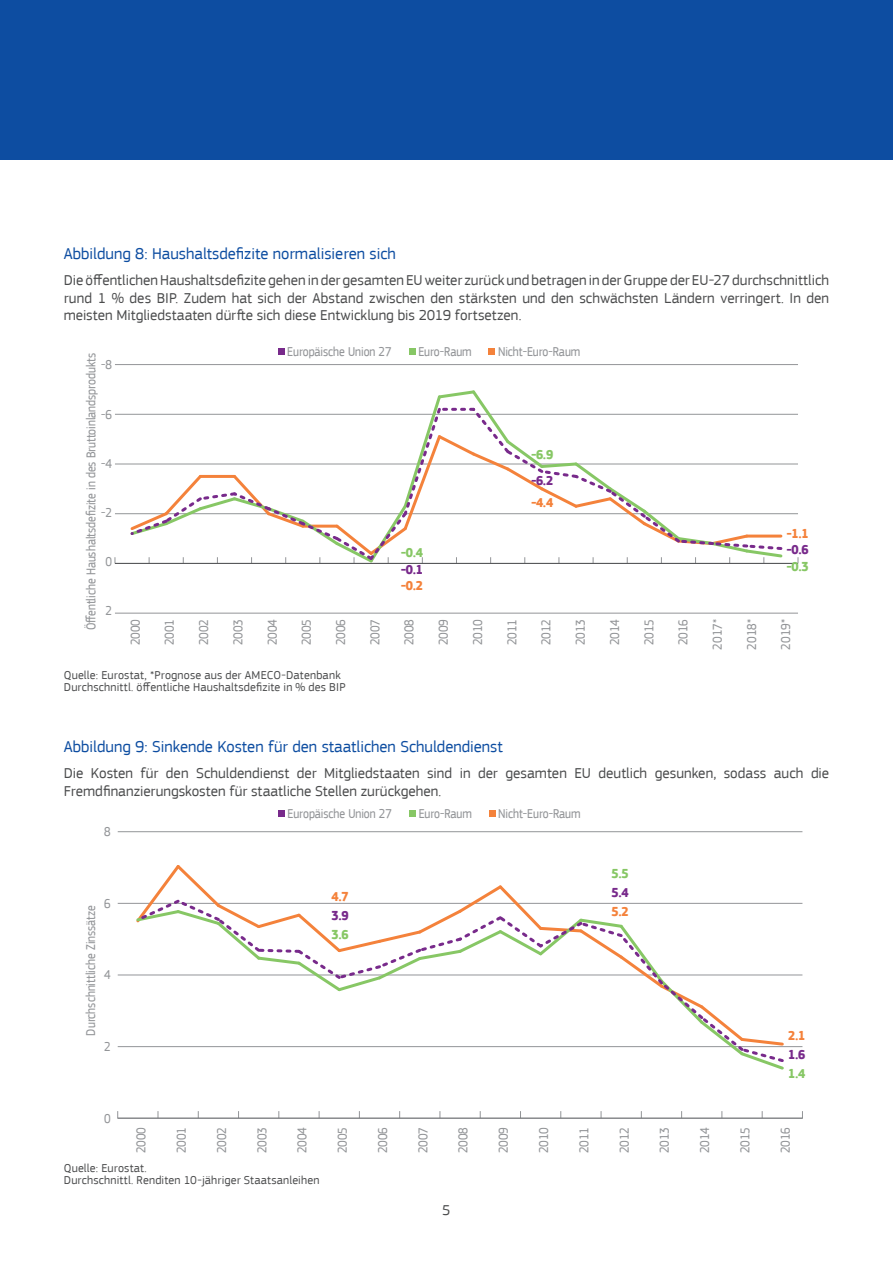
<style>
.page{position:relative;width:893px;height:1263px;background:#fff}
.page>*{position:absolute;margin:0;border:0;box-sizing:border-box;transform-origin:0 0}
.t1{font:16.5px "EC Square Sans Pro";color:#0d4da1}
.t2{font:15px/17.5px "EC Square Sans Pro";color:#4b4c4d}
.t3{font:13.5px "EC Square Sans Cond Pro";color:#939598}
.t4{font:700 13.5px "EC Square Sans Cond Pro";color:#f4823b}
.t5{font:700 13.5px "EC Square Sans Cond Pro";color:#782a8b}
.t6{font:700 13.5px "EC Square Sans Cond Pro";color:#87c765}
.t7{font:12px/12px "EC Square Sans Pro";letter-spacing:.015em;color:#4b4c4d}
</style>
<div class="page">
<hr style="left:118px;top:1046px;width:684px;height:1px;background:#939598">
<hr style="left:118px;top:974px;width:684px;height:1px;background:#939598">
<hr style="left:118px;top:903px;width:684px;height:1px;background:#939598">
<hr style="left:118px;top:831px;width:684px;height:1px;background:#939598">
<svg style="left:134px;top:865px;width:652px;height:205px"></svg>
<hr style="left:118px;top:1118px;width:684px;height:1px;background:#939598">
<svg style="left:278px;top:811px;width:6px;height:6px"></svg>
<div style="left:409px;top:811px;width:7px;height:6px;background:#87c765"></div>
<svg style="left:489px;top:811px;width:6px;height:6px"></svg>
<hr style="left:115px;top:364px;width:683px;height:1px;background:#939598">
<hr style="left:115px;top:414px;width:683px;height:1px;background:#939598">
<hr style="left:115px;top:464px;width:683px;height:1px;background:#939598">
<hr style="left:115px;top:513px;width:683px;height:1px;background:#939598">
<hr style="left:115px;top:563px;width:683px;height:1px;background:#57585a">
<hr style="left:115px;top:613px;width:683px;height:1px;background:#939598">
<svg style="left:128px;top:390px;width:656px;height:173px"></svg>
<svg style="left:278px;top:348px;width:6px;height:6px"></svg>
<svg style="left:409px;top:348px;width:6px;height:6px"></svg>
<svg style="left:489px;top:348px;width:6px;height:6px"></svg>
<div style="left:0;top:0;width:893px;height:160px;background:#0d4da1"></div>
<p class="t1" style="left:64px;top:244px;width:334px">Abbildung 8: Haushaltsdefizite normalisieren sich</p>
<p class="t2" style="left:64px;top:271px;width:767px;text-align:justify">Die öffentlichen Haushaltsdefizite gehen in der gesamten EU weiter zurück und betragen in der Gruppe der EU-27 durchschnittlich rund 1 % des BIP. Zudem hat sich der Abstand zwischen den stärksten und den schwächsten Ländern verringert. In den meisten Mitgliedstaaten dürfte sich diese Entwicklung bis 2019 fortsetzen.</p>
<p class="t3" style="left:83px;top:630px;width:279px;rotate:-90deg">Öffentliche Haushaltsdefizite in des Bruttoinlandsprodukts</p>
<p class="t3" style="left:101px;top:357px;width:12px">-8</p>
<p class="t3" style="left:101px;top:406px;width:12px">-6</p>
<p class="t3" style="left:101px;top:456px;width:12px">-4</p>
<p class="t3" style="left:101px;top:505px;width:12px">-2</p>
<p class="t3" style="left:105px;top:554px;width:8px">0</p>
<p class="t3" style="left:105px;top:603px;width:8px">2</p>
<p class="t3" style="left:287px;top:344px;width:106px">Europäische Union 27</p>
<p class="t3" style="left:418px;top:344px;width:55px">Euro-Raum</p>
<p class="t3" style="left:498px;top:344px;width:84px">Nicht-Euro-Raum</p>
<p class="t6" style="left:401px;top:544px;width:23px">-0.4</p>
<p class="t5" style="left:401px;top:561px;width:23px">-0.1</p>
<p class="t4" style="left:401px;top:577px;width:23px">-0.2</p>
<p class="t6" style="left:531px;top:446px;width:23px">-6.9</p>
<p class="t5" style="left:531px;top:472px;width:23px">-6.2</p>
<p class="t4" style="left:531px;top:494px;width:23px">-4.4</p>
<p class="t4" style="left:787px;top:525px;width:23px">-1.1</p>
<p class="t5" style="left:787px;top:542px;width:23px">-0.6</p>
<p class="t6" style="left:787px;top:558px;width:23px">-0.3</p>
<p class="t3" style="left:128px;top:645px;width:28px;rotate:-90deg">2000</p>
<p class="t3" style="left:162px;top:645px;width:28px;rotate:-90deg">2001</p>
<p class="t3" style="left:196px;top:645px;width:28px;rotate:-90deg">2002</p>
<p class="t3" style="left:230px;top:645px;width:28px;rotate:-90deg">2003</p>
<p class="t3" style="left:265px;top:645px;width:28px;rotate:-90deg">2004</p>
<p class="t3" style="left:299px;top:645px;width:28px;rotate:-90deg">2005</p>
<p class="t3" style="left:333px;top:645px;width:28px;rotate:-90deg">2006</p>
<p class="t3" style="left:367px;top:645px;width:28px;rotate:-90deg">2007</p>
<p class="t3" style="left:402px;top:645px;width:28px;rotate:-90deg">2008</p>
<p class="t3" style="left:436px;top:645px;width:28px;rotate:-90deg">2009</p>
<p class="t3" style="left:470px;top:645px;width:28px;rotate:-90deg">2010</p>
<p class="t3" style="left:504px;top:645px;width:28px;rotate:-90deg">2011</p>
<p class="t3" style="left:538px;top:645px;width:28px;rotate:-90deg">2012</p>
<p class="t3" style="left:573px;top:645px;width:28px;rotate:-90deg">2013</p>
<p class="t3" style="left:607px;top:645px;width:28px;rotate:-90deg">2014</p>
<p class="t3" style="left:641px;top:645px;width:28px;rotate:-90deg">2015</p>
<p class="t3" style="left:675px;top:645px;width:28px;rotate:-90deg">2016</p>
<p class="t3" style="left:710px;top:649px;width:32px;rotate:-90deg">2017*</p>
<p class="t3" style="left:744px;top:649px;width:32px;rotate:-90deg">2018*</p>
<p class="t3" style="left:778px;top:649px;width:32px;rotate:-90deg">2019*</p>
<p class="t7" style="left:64px;top:669px;width:283px">Quelle: Eurostat, *Prognose aus der AMECO-Datenbank<br>Durchschnittl. öffentliche Haushaltsdefizite in % des BIP</p>
<p class="t1" style="left:64px;top:737px;width:440px">Abbildung 9: Sinkende Kosten für den staatlichen Schuldendienst</p>
<p class="t2" style="left:64px;top:765px;width:767px">Die Kosten für den Schuldendienst der Mitgliedstaaten sind in der gesamten EU deutlich gesunken, sodass auch die<br>Fremdfinanzierungskosten für staatliche Stellen zurückgehen.</p>
<p class="t3" style="left:104px;top:824px;width:8px">8</p>
<p class="t3" style="left:83px;top:1035px;width:132px;rotate:-90deg">Durchschnittliche Zinssätze</p>
<p class="t3" style="left:104px;top:896px;width:8px">6</p>
<p class="t3" style="left:104px;top:967px;width:8px">4</p>
<p class="t3" style="left:104px;top:1039px;width:8px">2</p>
<p class="t3" style="left:104px;top:1111px;width:8px">0</p>
<p class="t3" style="left:288px;top:806px;width:106px">Europäische Union 27</p>
<p class="t3" style="left:419px;top:806px;width:55px">Euro-Raum</p>
<p class="t3" style="left:498px;top:806px;width:84px">Nicht-Euro-Raum</p>
<p class="t4" style="left:332px;top:888px;width:19px">4.7</p>
<p class="t5" style="left:332px;top:907px;width:19px">3.9</p>
<p class="t6" style="left:332px;top:926px;width:19px">3.6</p>
<p class="t6" style="left:611px;top:865px;width:19px">5.5</p>
<p class="t5" style="left:611px;top:884px;width:19px">5.4</p>
<p class="t4" style="left:611px;top:903px;width:19px">5.2</p>
<p class="t4" style="left:788px;top:1027px;width:19px">2.1</p>
<p class="t5" style="left:788px;top:1046px;width:19px">1.6</p>
<p class="t6" style="left:788px;top:1065px;width:19px">1.4</p>
<p class="t3" style="left:133px;top:1153px;width:28px;rotate:-90deg">2000</p>
<p class="t3" style="left:174px;top:1153px;width:28px;rotate:-90deg">2001</p>
<p class="t3" style="left:214px;top:1153px;width:28px;rotate:-90deg">2002</p>
<p class="t3" style="left:254px;top:1153px;width:28px;rotate:-90deg">2003</p>
<p class="t3" style="left:294px;top:1153px;width:28px;rotate:-90deg">2004</p>
<p class="t3" style="left:335px;top:1153px;width:28px;rotate:-90deg">2005</p>
<p class="t3" style="left:375px;top:1153px;width:28px;rotate:-90deg">2006</p>
<p class="t3" style="left:415px;top:1153px;width:28px;rotate:-90deg">2007</p>
<p class="t3" style="left:456px;top:1153px;width:28px;rotate:-90deg">2008</p>
<p class="t3" style="left:496px;top:1153px;width:28px;rotate:-90deg">2009</p>
<p class="t3" style="left:536px;top:1153px;width:28px;rotate:-90deg">2010</p>
<p class="t3" style="left:576px;top:1153px;width:28px;rotate:-90deg">2011</p>
<p class="t3" style="left:617px;top:1153px;width:28px;rotate:-90deg">2012</p>
<p class="t3" style="left:657px;top:1153px;width:28px;rotate:-90deg">2013</p>
<p class="t3" style="left:697px;top:1153px;width:28px;rotate:-90deg">2014</p>
<p class="t3" style="left:737px;top:1153px;width:28px;rotate:-90deg">2015</p>
<p class="t3" style="left:778px;top:1153px;width:28px;rotate:-90deg">2016</p>
<p class="t7" style="left:64px;top:1162px;width:257px">Quelle: Eurostat.<br>Durchschnittl. Renditen 10-jähriger Staatsanleihen</p>
<p class="t2" style="left:442px;top:1201px;width:10px">5</p>
</div>
